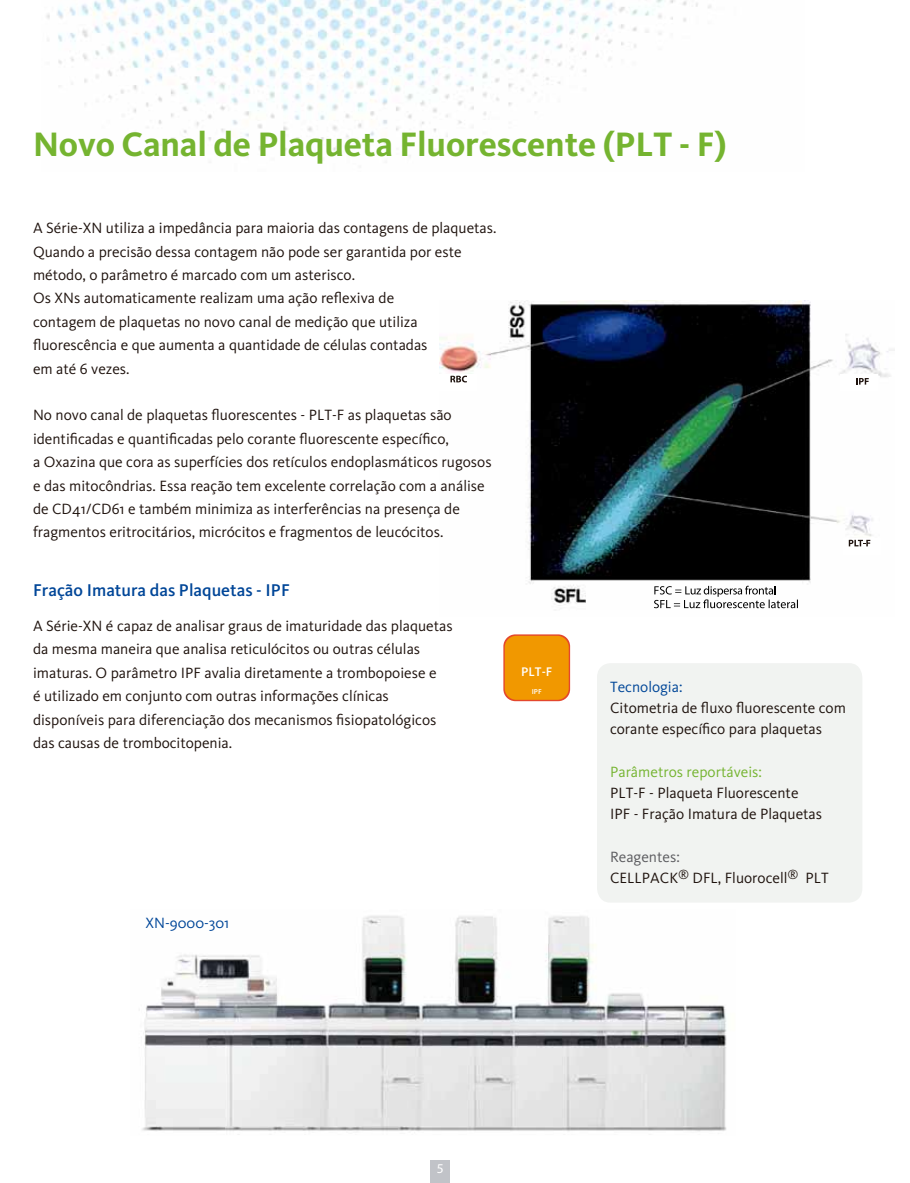
<style>
.page{position:relative;width:910px;height:1183px;background:#fff}
.page>*{position:absolute;margin:0;border:0;box-sizing:border-box;transform-origin:0 0}
.t1{font:700 35.1px "Kievit OT";letter-spacing:-.005em;color:#75b430}
.t2{font:500 17.55px "Kievit Pro";color:#004698}
.t3{font:15.45px/23.4px "Kievit Pro";color:#1e120d}
.t4{font:15.45px "Kievit Pro";color:#004698}
.t5{font:15.45px "Kievit Pro";color:#75b430}
.t6{font:13.5px "Myriad Pro";color:#fff}
.t7{font:500 12.9px "Kievit Pro";color:#fff}
.t8{font:500 7.35px "Kievit Pro";color:#fff}
.s1{color:#5b5b5f}
</style>
<div class="page">
<img style="left:439px;top:301px;width:455px;height:308px">
<svg style="left:654px;top:585px;width:144px;height:23px"></svg>
<div style="left:439px;top:374px;width:38px;height:16px;background:#fff"></div>
<svg style="left:450px;top:375px;width:17px;height:7px"></svg>
<div style="left:840px;top:374px;width:37px;height:16px;background:#fff"></div>
<div style="left:843px;top:538px;width:37px;height:16px;background:#fff"></div>
<svg style="left:856px;top:378px;width:13px;height:6px"></svg>
<svg style="left:849px;top:539px;width:21px;height:7px"></svg>
<img style="left:46px;top:0;width:665px;height:156px">
<svg style="left:503px;top:634px;width:67px;height:67px"></svg>
<div style="left:505px;top:635px;width:64px;height:64px;background:#f19800;border-radius:11px"></div>
<img style="left:142px;top:915px;width:585px;height:216px">
<div style="left:431px;top:1159px;width:19px;height:23px;background:#c1c3c8"></div>
<div style="left:597px;top:663px;width:265px;height:239px;background:#f1f3f1;border-radius:14px"></div>
<h1 class="t1" style="left:33px;top:123px;width:695px">Novo Canal de Plaqueta Fluorescente (PLT - F)</h1>
<p class="t3" style="left:33px;top:216px;width:465px">A Série-XN utiliza a impedância para maioria das contagens de plaquetas.<br>Quando a precisão dessa contagem não pode ser garantida por este método, o parâmetro é marcado com um asterisco.<br>Os XNs automaticamente realizam uma ação reflexiva de<br>contagem de plaquetas no novo canal de medição que utiliza fluorescência e que aumenta a quantidade de células contadas<br>em até 6 vezes.</p>
<p class="t3" style="left:33px;top:403px;width:460px">No novo canal de plaquetas fluorescentes - PLT-F as plaquetas são identificadas e quantificadas pelo corante fluorescente específico,<br>a Oxazina que cora as superfícies dos retículos endoplasmáticos rugosos e das mitocôndrias. Essa reação tem excelente correlação com a análise de CD41/CD61 e também minimiza as interferências na presença de fragmentos eritrocitários, micrócitos e fragmentos de leucócitos.</p>
<p class="t2" style="left:33px;top:579px;width:258px">Fração Imatura das Plaquetas - IPF</p>
<p class="t3" style="left:33px;top:613px;width:421px">A Série-XN é capaz de analisar graus de imaturidade das plaquetas da mesma maneira que analisa reticulócitos ou outras células imaturas. O parâmetro IPF avalia diretamente a trombopoiese e<br>é utilizado em conjunto com outras informações clínicas disponíveis para diferenciação dos mecanismos fisiopatológicos das causas de trombocitopenia.</p>
<p class="t4" style="left:146px;top:913px;width:85px">XN-9000-301</p>
<p class="t7" style="left:521px;top:664px;width:33px">PLT-F</p>
<p class="t8" style="left:532px;top:686px;width:12px">IPF</p>
<p class="t4" style="left:610px;top:677px;width:74px">Tecnologia:</p>
<p class="t3" style="left:610px;top:697px;width:237px;line-height:21.3px">Citometria de fluxo fluorescente com corante específico para plaquetas</p>
<p class="t5" style="left:610px;top:762px;width:153px">Parâmetros reportáveis:</p>
<p class="t3" style="left:610px;top:782px;width:214px;line-height:21.3px">PLT-F - Plaqueta Fluorescente<br>IPF - Fração Imatura de Plaquetas</p>
<p class="t3" style="left:610px;top:845px;width:220px;line-height:21.3px"><span class="s1">Reagentes:<br></span>CELLPACK<sup>®</sup> DFL, Fluorocell<sup>®</sup> PLT</p>
<p class="t6" style="left:437px;top:1159px;width:8px">5</p>
</div>
